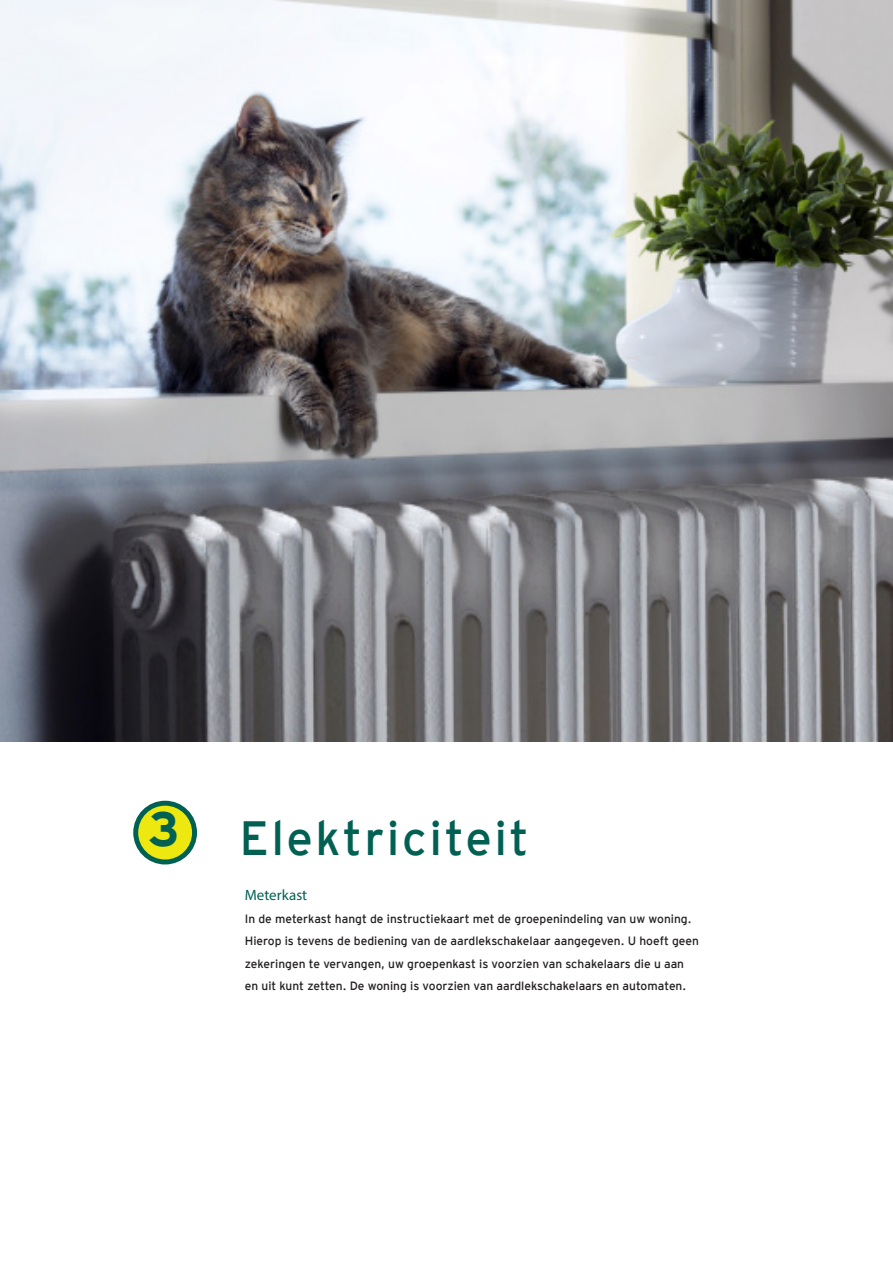
<style>
.page{position:relative;width:893px;height:1263px;background:#fff}
.page>*{position:absolute;margin:0;border:0;box-sizing:border-box;transform-origin:0 0}
.t1{font:48px "Interstate Mono";letter-spacing:.05em;color:#006153}
.t2{font:700 48px "Interstate";color:#006153}
.Inspringende_broodte{font:15px "Myriad Pro";color:#006153}
.Inspringende_broodte-2{font:12px "Interstate Mono";color:#231f20}
</style>
<div class="page">
<svg style="left:133px;top:801px;width:64px;height:63px"></svg>
<div style="left:141px;top:809px;width:48px;height:47px;background:#ece810;border-radius:50%"></div>
<div style="left:138px;top:806px;width:54px;height:53px;border:6px solid #ece810;border-radius:50%"></div>
<img style="left:0;top:0;width:893px;height:741px">
<p class="t2" style="left:149px;top:803px;width:32px">3</p>
<p class="t1" style="left:240px;top:811px;width:291px">Elektriciteit</p>
<p class="Inspringende_broodte" style="left:245px;top:886px;width:64px">Meterkast</p>
<p class="Inspringende_broodte-2" style="left:245px;top:912px;width:448px">In de meterkast hangt de instructiekaart met de groepenindeling van uw woning.</p>
<p class="Inspringende_broodte-2" style="left:245px;top:934px;width:456px">Hierop is tevens de bediening van de aardlekschakelaar aangegeven. U hoeft geen</p>
<p class="Inspringende_broodte-2" style="left:245px;top:957px;width:441px">zekeringen te vervangen, uw groepenkast is voorzien van schakelaars die u aan</p>
<p class="Inspringende_broodte-2" style="left:245px;top:979px;width:443px">en uit kunt zetten. De woning is voorzien van aardlekschakelaars en automaten.</p>
</div>
